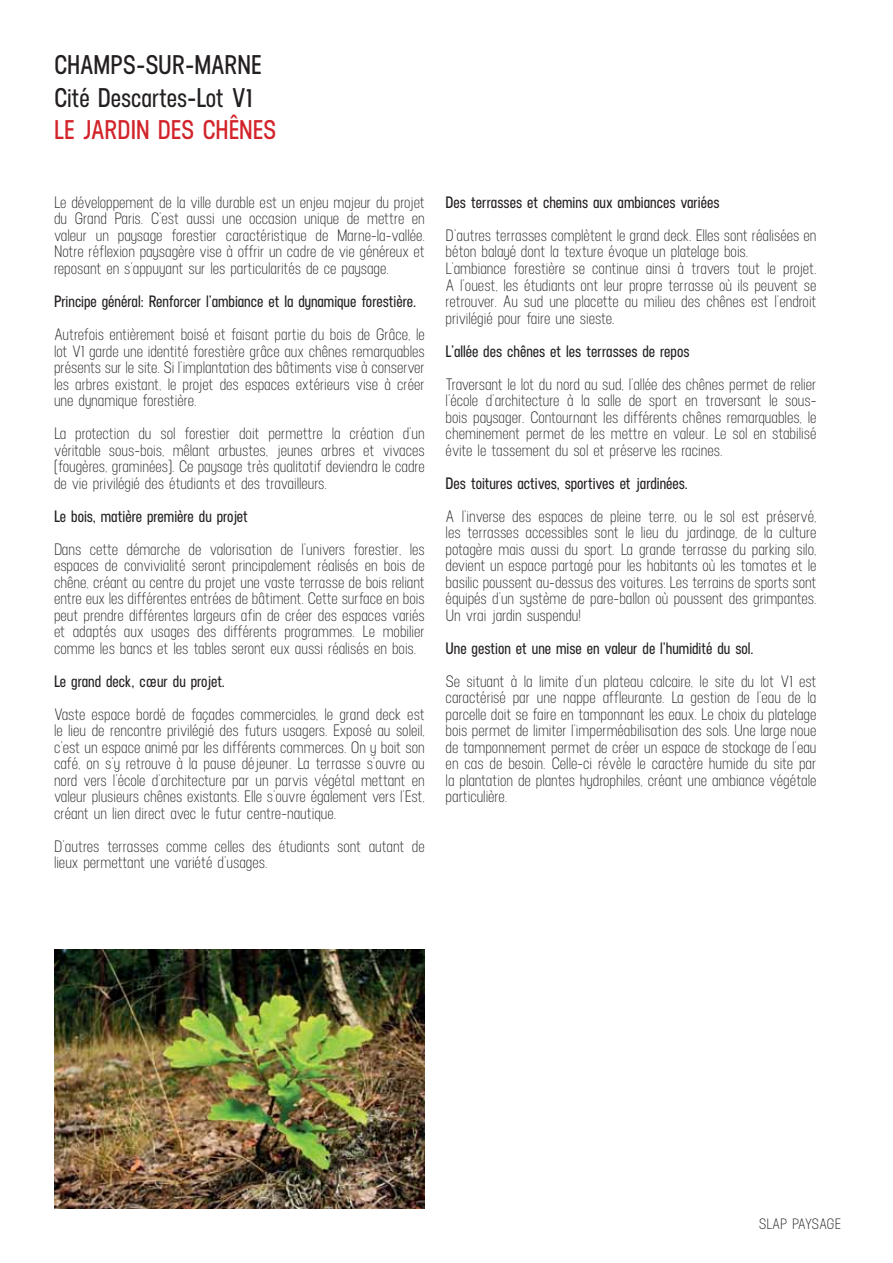
<style>
.page{position:relative;width:893px;height:1263px;background:#fff}
.page>*{position:absolute;margin:0;border:0;box-sizing:border-box;transform-origin:0 0}
.t1{font:600 27px/32.4px "Neusa";color:#231f20}
.t2{font:600 27px "Neusa";color:#d2232a}
.t3{font:16.5px/16.5px "Neusa";color:#231f20;text-align:justify}
.t4{font:600 16.5px "Neusa";color:#231f20}
.t5{font:15px "Neusa";letter-spacing:-.035em;color:#231f20}
</style>
<div class="page">
<img style="left:54px;top:949px;width:371px;height:260px">
<h1 class="t1" style="left:54px;top:51px;width:209px">CHAMPS-SUR-MARNE<br>Cité Descartes-Lot V1</h1>
<h1 class="t2" style="left:54px;top:120px;width:224px">LE JARDIN DES CHÊNES</h1>
<p class="t3" style="left:54px;top:195px;width:372px">Le développement de la ville durable est un enjeu majeur du projet du Grand Paris. C’est aussi une occasion unique de mettre en valeur un paysage forestier caractéristique de Marne-la-vallée.<br>Notre réflexion paysagère vise à offrir un cadre de vie généreux et reposant en s’appuyant sur les particularités de ce paysage.</p>
<p class="t4" style="left:54px;top:295px;width:364px">Principe général: Renforcer l’ambiance et la dynamique forestière.</p>
<p class="t3" style="left:54px;top:327px;width:372px">Autrefois entièrement boisé et faisant partie du bois de Grâce, le lot V1 garde une identité forestière grâce aux chênes remarquables présents sur le site. Si l’implantation des bâtiments vise à conserver les arbres existant, le projet des espaces extérieurs vise à créer une dynamique forestière.</p>
<p class="t3" style="left:54px;top:426px;width:372px">La protection du sol forestier doit permettre la création d’un véritable sous-bois, mêlant arbustes, jeunes arbres et vivaces (fougères, graminées). Ce paysage très qualitatif deviendra le cadre de vie privilégié des étudiants et des travailleurs.</p>
<p class="t4" style="left:54px;top:510px;width:195px">Le bois, matière première du projet</p>
<p class="t3" style="left:54px;top:542px;width:372px">Dans cette démarche de valorisation de l’univers forestier, les espaces de convivialité seront principalement réalisés en bois de chêne, créant au centre du projet une vaste terrasse de bois reliant entre eux les différentes entrées de bâtiment. Cette surface en bois peut prendre différentes largeurs afin de créer des espaces variés et adaptés aux usages des différents programmes. Le mobilier comme les bancs et les tables seront eux aussi réalisés en bois.</p>
<p class="t4" style="left:54px;top:675px;width:172px">Le grand deck, cœur du projet.</p>
<p class="t3" style="left:54px;top:707px;width:372px">Vaste espace bordé de façades commerciales, le grand deck est le lieu de rencontre privilégié des futurs usagers. Exposé au soleil, c’est un espace animé par les différents commerces. On y boit son café, on s’y retrouve à la pause déjeuner. La terrasse s’ouvre au nord vers l’école d’architecture par un parvis végétal mettant en valeur plusieurs chênes existants. Elle s’ouvre également vers l’Est, créant un lien direct avec le futur centre-nautique.</p>
<p class="t3" style="left:54px;top:839px;width:372px">D’autres terrasses comme celles des étudiants sont autant de lieux permettant une variété d’usages.</p>
<p class="t4" style="left:446px;top:196px;width:275px">Des terrasses et chemins aux ambiances variées</p>
<p class="t3" style="left:446px;top:228px;width:372px;text-align:left">D’autres terrasses complètent le grand deck. Elles sont réalisées en béton balayé dont la texture évoque un platelage bois.<br>L’ambiance forestière se continue ainsi à travers tout le projet.<br>A l’ouest, les étudiants ont leur propre terrasse où ils peuvent se retrouver. Au sud une placette au milieu des chênes est l’endroit privilégié pour faire une sieste.</p>
<p class="t4" style="left:446px;top:345px;width:245px">L’allée des chênes et les terrasses de repos</p>
<p class="t3" style="left:446px;top:377px;width:372px">Traversant le lot du nord au sud, l’allée des chênes permet de relier l’école d’architecture à la salle de sport en traversant le sous&shy;bois paysager. Contournant les différents chênes remarquables, le cheminement permet de les mettre en valeur. Le sol en stabilisé évite le tassement du sol et préserve les racines.</p>
<p class="t4" style="left:446px;top:477px;width:244px">Des toitures actives, sportives et jardinées.</p>
<p class="t3" style="left:446px;top:509px;width:372px">A l’inverse des espaces de pleine terre, ou le sol est préservé, les terrasses accessibles sont le lieu du jardinage, de la culture potagère mais aussi du sport. La grande terrasse du parking silo, devient un espace partagé pour les habitants où les tomates et le basilic poussent au-dessus des voitures. Les terrains de sports sont équipés d’un système de pare-ballon où poussent des grimpantes.<br>Un vrai jardin suspendu!</p>
<p class="t4" style="left:446px;top:642px;width:309px">Une gestion et une mise en valeur de l’humidité du sol.</p>
<p class="t3" style="left:446px;top:674px;width:372px">Se situant à la limite d’un plateau calcaire, le site du lot V1 est caractérisé par une nappe affleurante. La gestion de l’eau de la parcelle doit se faire en tamponnant les eaux. Le choix du platelage bois permet de limiter l’imperméabilisation des sols. Une large noue de tamponnement permet de créer un espace de stockage de l’eau en cas de besoin. Celle-ci révèle le caractère humide du site par la plantation de plantes hydrophiles, créant une ambiance végétale particulière.</p>
<p class="t5" style="left:759px;top:1218px;width:84px">SLAP PAYSAGE</p>
</div>
